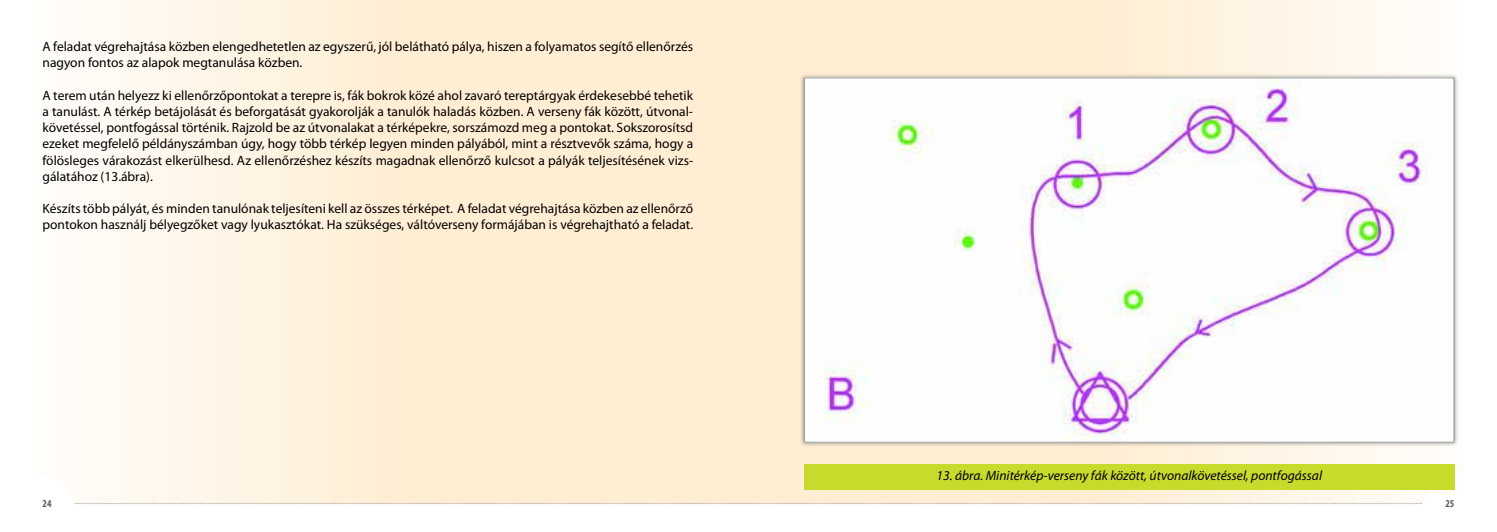
<style>
.page{position:relative;width:1497px;height:532px;background:#fff}
.page>*{position:absolute;margin:0;border:0;box-sizing:border-box;transform-origin:0 0}
.t1{font:13.5px/16.2px "Myriad Pro";color:#000}
.t2{font:italic 13.5px "Myriad Pro";color:#000}
.t3{font:700 condensed 10.5px "Myriad Pro";color:#58595b}
</style>
<div class="page">
<div style="left:748px;top:0;width:715px;height:503px;background:linear-gradient(to right,#ffeaca,#fff9f1)"></div>
<div style="left:34px;top:0;width:714px;height:503px;background:linear-gradient(to right,#fff9f2,#ffeaca)"></div>
<svg style="left:34px;top:473px;width:1429px;height:31px"></svg>
<div style="left:799px;top:73px;width:659px;height:374px;background:#000;opacity:.45"></div>
<img style="left:806px;top:79px;width:646px;height:361px">
<div style="left:804px;top:463px;width:650px;height:26px;background:#c8da2b"></div>
<p class="t1" style="left:43px;top:38px;width:652px">A feladat végrehajtása közben elengedhetetlen az egyszerű, jól belátható pálya, hiszen a folyamatos segítő ellenőrzés nagyon fontos az alapok megtanulása közben.</p>
<p class="t1" style="left:43px;top:87px;width:652px;text-align:justify">A terem után helyezz ki ellenőrzőpontokat a terepre is, fák bokrok közé ahol zavaró tereptárgyak érdekesebbé tehetik a tanulást. A térkép betájolását és beforgatását gyakorolják a tanulók haladás közben. A verseny fák között, útvonal&shy;követéssel, pontfogással történik. Rajzold be az útvonalakat a térképekre, sorszámozd meg a pontokat. Sokszorosítsd ezeket megfelelő példányszámban úgy, hogy több térkép legyen minden pályából, mint a résztvevők száma, hogy a fölösleges várakozást elkerülhesd. Az ellenőrzéshez készíts magadnak ellenőrző kulcsot a pályák teljesítésének vizs&shy;gálatához (13.ábra).</p>
<p class="t1" style="left:43px;top:200px;width:652px">Készíts több pályát, és minden tanulónak teljesíteni kell az összes térképet. A feladat végrehajtása közben az ellenőrző pontokon használj bélyegzőket vagy lyukasztókat. Ha szükséges, váltóverseny formájában is végrehajtható a feladat.</p>
<p class="t2" style="left:936px;top:467px;width:387px">13. ábra. Minitérkép-verseny fák között, útvonalkövetéssel, pontfogással</p>
<p class="t3" style="left:43px;top:496px;width:10px">24</p>
<p class="t3" style="left:1445px;top:496px;width:10px">25</p>
</div>
